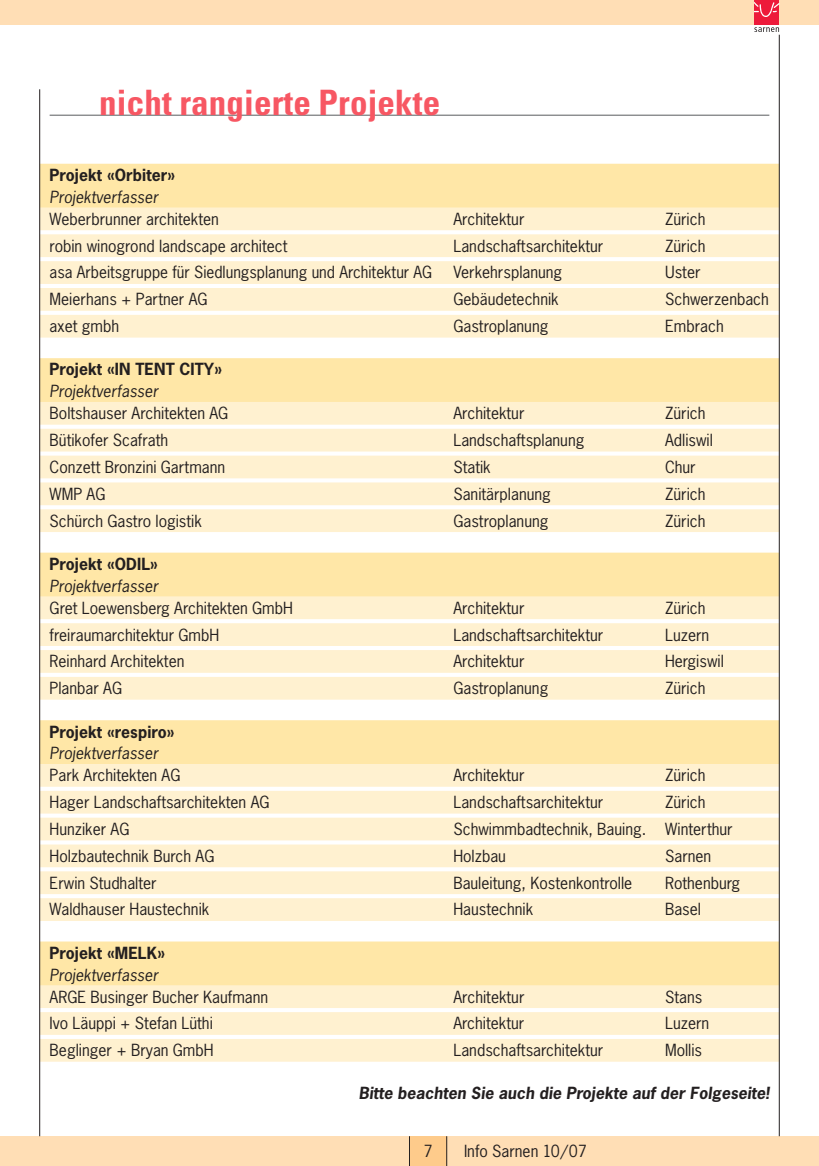
<style>
.page{position:relative;width:819px;height:1166px;background:#fff}
.page>*{position:absolute;margin:0;border:0;box-sizing:border-box;transform-origin:0 0}
.t1{font:700 condensed 35px "Univers";letter-spacing:.005em;color:#f75763}
.t2{font:15.75px/21.9px "News Gothic";color:#231f20}
.t3{font:700 15.75px "News Gothic";letter-spacing:.005em;color:#231f20}
</style>
<div class="page">
<div style="left:40px;top:164px;width:739px;height:22px;background:#ffe7a7"></div>
<div style="left:40px;top:186px;width:739px;height:22px;background:#ffe7a7"></div>
<div style="left:40px;top:207px;width:739px;height:23px;background:#fff1d0"></div>
<div style="left:40px;top:234px;width:739px;height:23px;background:#fff1d0"></div>
<div style="left:40px;top:261px;width:739px;height:23px;background:#fff1d0"></div>
<div style="left:40px;top:288px;width:739px;height:23px;background:#fff1d0"></div>
<div style="left:40px;top:315px;width:739px;height:23px;background:#fff1d0"></div>
<div style="left:40px;top:358px;width:739px;height:23px;background:#ffe7a7"></div>
<div style="left:40px;top:380px;width:739px;height:23px;background:#ffe7a7"></div>
<div style="left:40px;top:402px;width:739px;height:23px;background:#fff1d0"></div>
<div style="left:40px;top:429px;width:739px;height:22px;background:#fff1d0"></div>
<div style="left:40px;top:456px;width:739px;height:22px;background:#fff1d0"></div>
<div style="left:40px;top:482px;width:739px;height:23px;background:#fff1d0"></div>
<div style="left:40px;top:509px;width:739px;height:23px;background:#fff1d0"></div>
<div style="left:40px;top:553px;width:739px;height:22px;background:#ffe7a7"></div>
<div style="left:40px;top:574px;width:739px;height:23px;background:#ffe7a7"></div>
<div style="left:40px;top:596px;width:739px;height:23px;background:#fff1d0"></div>
<div style="left:40px;top:623px;width:739px;height:23px;background:#fff1d0"></div>
<div style="left:40px;top:650px;width:739px;height:23px;background:#fff1d0"></div>
<div style="left:40px;top:677px;width:739px;height:23px;background:#fff1d0"></div>
<div style="left:40px;top:720px;width:739px;height:23px;background:#ffe7a7"></div>
<div style="left:40px;top:742px;width:739px;height:23px;background:#ffe7a7"></div>
<div style="left:40px;top:764px;width:739px;height:23px;background:#fff1d0"></div>
<div style="left:40px;top:791px;width:739px;height:22px;background:#fff1d0"></div>
<div style="left:40px;top:818px;width:739px;height:22px;background:#fff1d0"></div>
<div style="left:40px;top:844px;width:739px;height:23px;background:#fff1d0"></div>
<div style="left:40px;top:871px;width:739px;height:23px;background:#fff1d0"></div>
<div style="left:40px;top:898px;width:739px;height:23px;background:#fff1d0"></div>
<div style="left:40px;top:941px;width:739px;height:23px;background:#ffe7a7"></div>
<div style="left:40px;top:963px;width:739px;height:23px;background:#ffe7a7"></div>
<div style="left:40px;top:985px;width:739px;height:23px;background:#fff1d0"></div>
<div style="left:40px;top:1012px;width:739px;height:23px;background:#fff1d0"></div>
<div style="left:40px;top:1039px;width:739px;height:22px;background:#fff1d0"></div>
<div style="left:0;top:1136px;width:819px;height:30px;background:#ffdeb5"></div>
<div style="left:409px;top:1136px;width:37px;height:30px;background:#fecb8b"></div>
<hr style="left:446px;top:1136px;width:1px;height:30px;background:#231f20">
<hr style="left:409px;top:1136px;width:1px;height:30px;background:#231f20">
<div style="left:0;top:0;width:819px;height:25px;background:#ffdeb5"></div>
<hr style="left:39px;top:89px;width:1px;height:1047px;background:#231f20">
<hr style="left:778px;top:35px;width:1px;height:1101px;background:#231f20">
<div style="left:754px;top:0;width:25px;height:25px;background:#ed1a3a"></div>
<svg style="left:754px;top:1px;width:25px;height:16px"></svg>
<svg style="left:754px;top:27px;width:25px;height:5px"></svg>
<hr style="left:50px;top:115px;width:719px;height:1px;background:#808284">
<h1 class="t1" style="left:99px;top:89px;width:342px">nicht rangierte Projekte</h1>
<p class="t3" style="left:50px;top:169px;width:127px">Projekt «Orbiter»</p>
<p class="t2" style="left:50px;top:187px;width:171px">Projektverfasser<br>Weberbrunner architekten</p>
<p class="t2" style="left:453px;top:209px;width:73px">Architektur</p>
<p class="t2" style="left:665px;top:209px;width:42px">Zürich</p>
<p class="t2" style="left:50px;top:236px;width:239px">robin winogrond landscape architect</p>
<p class="t2" style="left:453px;top:236px;width:151px">Landschaftsarchitektur</p>
<p class="t2" style="left:665px;top:236px;width:42px">Zürich</p>
<p class="t2" style="left:50px;top:263px;width:384px">asa Arbeitsgruppe für Siedlungsplanung und Architektur AG</p>
<p class="t2" style="left:453px;top:263px;width:110px">Verkehrsplanung</p>
<p class="t2" style="left:665px;top:263px;width:37px">Uster</p>
<p class="t2" style="left:50px;top:290px;width:159px">Meierhans + Partner AG</p>
<p class="t2" style="left:453px;top:290px;width:107px">Gebäudetechnik</p>
<p class="t2" style="left:665px;top:290px;width:105px">Schwerzenbach</p>
<p class="t2" style="left:50px;top:317px;width:71px">axet gmbh</p>
<p class="t2" style="left:453px;top:317px;width:96px">Gastroplanung</p>
<p class="t2" style="left:665px;top:317px;width:60px">Embrach</p>
<p class="t3" style="left:50px;top:363px;width:174px">Projekt «IN TENT CITY»</p>
<p class="t2" style="left:50px;top:382px;width:180px">Projektverfasser<br>Boltshauser Architekten AG</p>
<p class="t2" style="left:453px;top:404px;width:73px">Architektur</p>
<p class="t2" style="left:665px;top:404px;width:42px">Zürich</p>
<p class="t2" style="left:50px;top:430px;width:120px">Bütikofer Scafrath</p>
<p class="t2" style="left:453px;top:430px;width:133px">Landschaftsplanung</p>
<p class="t2" style="left:665px;top:430px;width:49px">Adliswil</p>
<p class="t2" style="left:50px;top:457px;width:177px">Conzett Bronzini Gartmann</p>
<p class="t2" style="left:453px;top:457px;width:39px">Statik</p>
<p class="t2" style="left:665px;top:457px;width:32px">Chur</p>
<p class="t2" style="left:50px;top:484px;width:57px">WMP AG</p>
<p class="t2" style="left:453px;top:484px;width:99px">Sanitärplanung</p>
<p class="t2" style="left:665px;top:484px;width:42px">Zürich</p>
<p class="t2" style="left:50px;top:511px;width:154px">Schürch Gastro logistik</p>
<p class="t2" style="left:453px;top:511px;width:96px">Gastroplanung</p>
<p class="t2" style="left:665px;top:511px;width:42px">Zürich</p>
<p class="t3" style="left:50px;top:558px;width:110px">Projekt «ODIL»</p>
<p class="t2" style="left:50px;top:576px;width:245px">Projektverfasser<br>Gret Loewensberg Architekten GmbH</p>
<p class="t2" style="left:453px;top:598px;width:73px">Architektur</p>
<p class="t2" style="left:665px;top:598px;width:42px">Zürich</p>
<p class="t2" style="left:50px;top:625px;width:171px">freiraumarchitektur GmbH</p>
<p class="t2" style="left:453px;top:625px;width:151px">Landschaftsarchitektur</p>
<p class="t2" style="left:665px;top:625px;width:46px">Luzern</p>
<p class="t2" style="left:50px;top:652px;width:136px">Reinhard Architekten</p>
<p class="t2" style="left:453px;top:652px;width:73px">Architektur</p>
<p class="t2" style="left:665px;top:652px;width:60px">Hergiswil</p>
<p class="t2" style="left:50px;top:679px;width:74px">Planbar AG</p>
<p class="t2" style="left:453px;top:679px;width:96px">Gastroplanung</p>
<p class="t2" style="left:665px;top:679px;width:42px">Zürich</p>
<p class="t3" style="left:50px;top:725px;width:126px">Projekt «respiro»</p>
<p class="t2" style="left:50px;top:744px;width:132px">Projektverfasser<br>Park Architekten AG</p>
<p class="t2" style="left:453px;top:766px;width:73px">Architektur</p>
<p class="t2" style="left:665px;top:766px;width:42px">Zürich</p>
<p class="t2" style="left:50px;top:792px;width:221px">Hager Landschaftsarchitekten AG</p>
<p class="t2" style="left:453px;top:792px;width:151px">Landschaftsarchitektur</p>
<p class="t2" style="left:665px;top:792px;width:42px">Zürich</p>
<p class="t2" style="left:50px;top:819px;width:81px">Hunziker AG</p>
<p class="t2" style="left:453px;top:819px;width:281px">Schwimmbadtechnik, Bauing. Winterthur</p>
<p class="t2" style="left:50px;top:846px;width:166px">Holzbautechnik Burch AG</p>
<p class="t2" style="left:453px;top:846px;width:54px">Holzbau</p>
<p class="t2" style="left:665px;top:846px;width:48px">Sarnen</p>
<p class="t2" style="left:50px;top:873px;width:109px">Erwin Studhalter</p>
<p class="t2" style="left:453px;top:873px;width:180px">Bauleitung, Kostenkontrolle</p>
<p class="t2" style="left:665px;top:873px;width:77px">Rothenburg</p>
<p class="t2" style="left:50px;top:900px;width:161px">Waldhauser Haustechnik</p>
<p class="t2" style="left:453px;top:900px;width:81px">Haustechnik</p>
<p class="t2" style="left:665px;top:900px;width:37px">Basel</p>
<p class="t3" style="left:50px;top:946px;width:117px">Projekt «MELK»</p>
<p class="t2" style="left:50px;top:965px;width:220px">Projektverfasser<br>ARGE Businger Bucher Kaufmann</p>
<p class="t2" style="left:453px;top:987px;width:73px">Architektur</p>
<p class="t2" style="left:665px;top:987px;width:39px">Stans</p>
<p class="t2" style="left:50px;top:1014px;width:165px">Ivo Läuppi + Stefan Lüthi</p>
<p class="t2" style="left:453px;top:1014px;width:73px">Architektur</p>
<p class="t2" style="left:665px;top:1014px;width:46px">Luzern</p>
<p class="t2" style="left:50px;top:1040px;width:165px">Beglinger + Bryan GmbH</p>
<p class="t2" style="left:453px;top:1040px;width:151px">Landschaftsarchitektur</p>
<p class="t2" style="left:665px;top:1040px;width:39px">Mollis</p>
<p class="t3" style="left:359px;top:1087px;width:414px">Bitte beachten Sie auch die Projekte auf der Folgeseite!</p>
<p class="t2" style="left:423px;top:1141px;width:11px">7</p>
<p class="t2" style="left:464px;top:1141px;width:124px">Info Sarnen 10/07</p>
</div>
